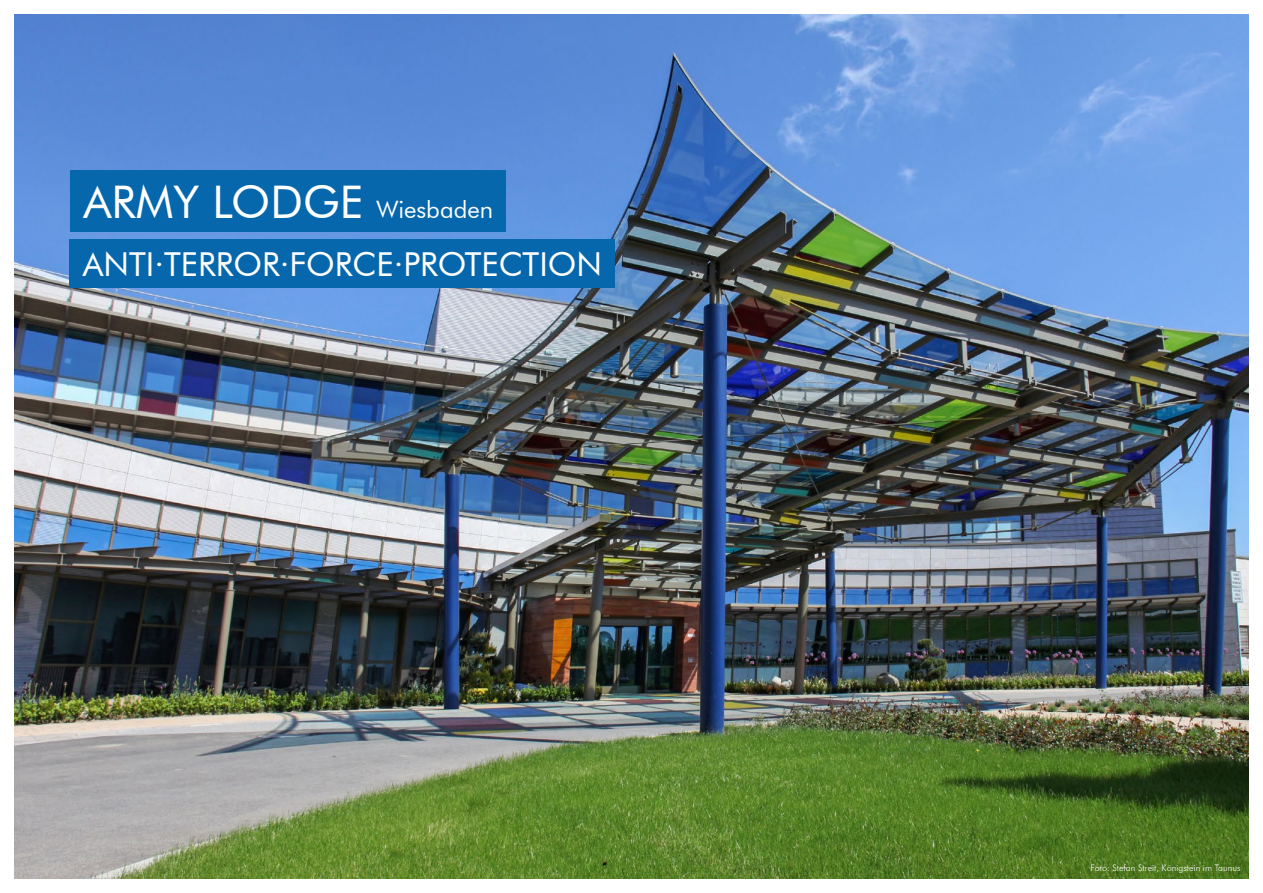
<style>
.page{position:relative;width:1263px;height:893px;background:#fff}
.page>*{position:absolute;margin:0;border:0;box-sizing:border-box;transform-origin:0 0}
.t1{font:45px "Futura BT";color:#fff}
.t2{font:33px "Futura BT";color:#fff}
.t3{font:300 9px "Futura BT";color:#fff}
.s1{font-size:24px}
</style>
<div class="page">
<img style="left:15px;top:15px;width:1233px;height:863px">
<div style="left:70px;top:170px;width:436px;height:62px;background:#0667ad"></div>
<div style="left:70px;top:239px;width:545px;height:48px;background:#0667ad"></div>
<h1 class="t1" style="left:83px;top:174px;width:411px">ARMY LODGE <span class="s1">Wiesbaden</span></h1>
<h2 class="t2" style="left:83px;top:244px;width:521px">ANTI·TERROR·FORCE·PROTECTION</h2>
<p class="t3" style="left:1090px;top:862px;width:151px">Foto: Stefan Streit, Königstein im Taunus</p>
</div>
